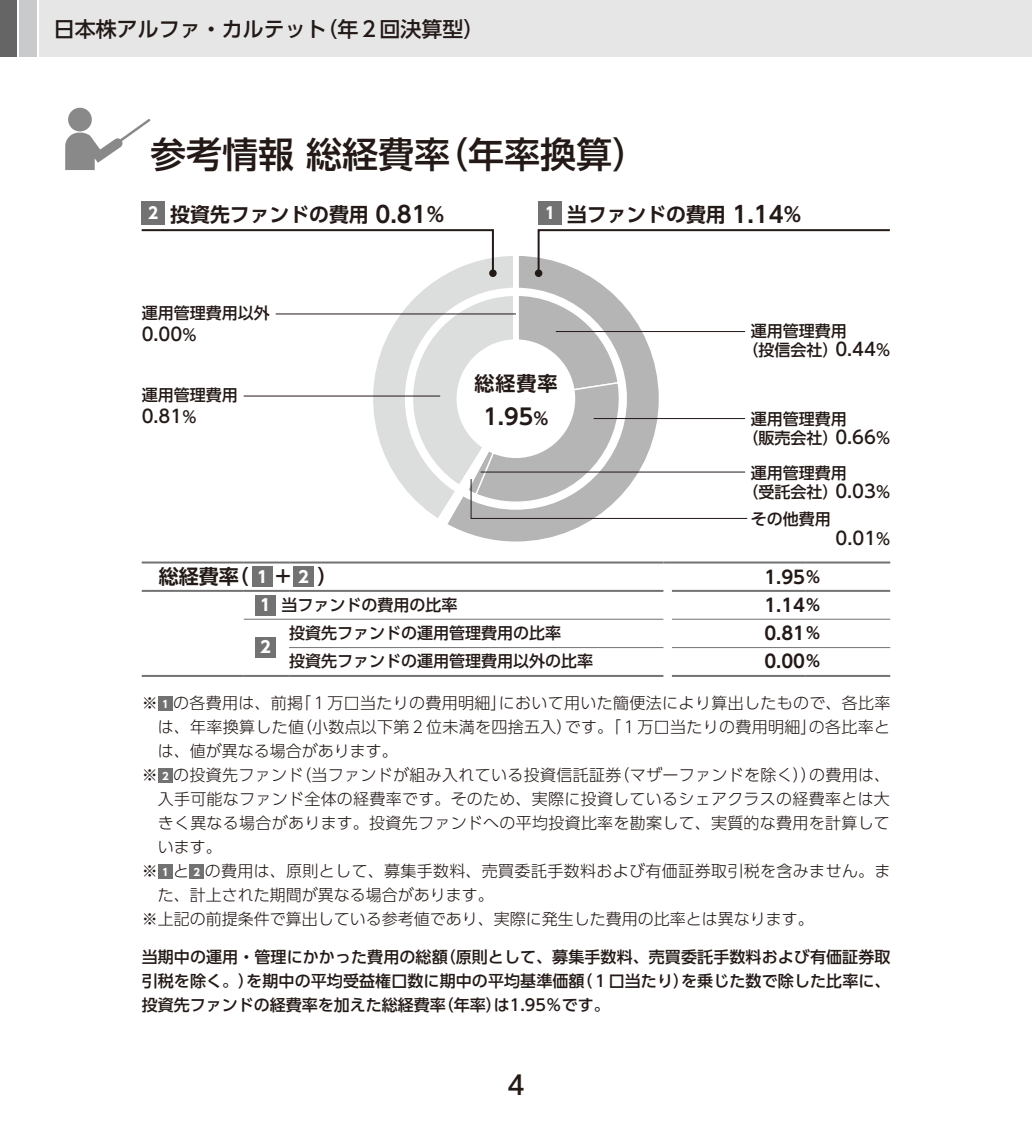
<style>
.page{position:relative;width:1032px;height:1134px;background:#fff}
.page>*{position:absolute;margin:0;border:0;box-sizing:border-box;transform-origin:0 0}
.t1{font:500 36px "UD Shin Go Pro";color:#231916}
.t2{font:500 26px "UD Shin Go Pro";color:#231916}
.t3{font:700 22px "UD Shin Go Pro De";color:#231916}
.t4{font:500 21px "UD Shin Go Pro";color:#231916}
.t5{font:700 20px "UD Shin Go Pro De";letter-spacing:.025em;color:#231916}
.t6{font:700 19.8px "UD Shin Go Pro De";color:#231916}
.t7{font:700 18px "UD Shin Go Pro De";color:#231916}
.t8{font:500 18px "UD Shin Go Pro";color:#231916}
.t9{font:300 16px "UD Shin Go Pro";letter-spacing:.02em;color:#231916}
.t10{font:500 16px/19.2px "UD Shin Go Pro";color:#231916}
.t11{font:300 16px "UD Shin Go Pro";color:#231916}
.t12{font:700 16px "UD Shin Go Pro";color:#fff}
.s1{font-size:22.6px}
.s2{font-size:16px}
.s3{font-size:17px}
.s4{font-size:18px}
.s5{font-family:"UD Shin Go Pro";font-size:16px;color:#fff}
.s6{font-weight:700;color:#fff}
.s7{font-weight:700;font-size:10px;color:#fff}
</style>
<div class="page">
<div style="left:40px;top:0;width:992px;height:57px;background:#e6e6e7"></div>
<div style="left:20px;top:0;width:17px;height:57px;background:#c9cacb"></div>
<div style="left:0;top:0;width:17px;height:57px;background:#666565"></div>
<div style="left:68px;top:108px;width:24px;height:23px;background:#898989;border-radius:50%"></div>
<svg style="left:65px;top:119px;width:85px;height:51px"></svg>
<div style="left:158px;top:697px;width:15px;height:14px;background:#727272"></div>
<div style="left:158px;top:769px;width:15px;height:14px;background:#727272"></div>
<div style="left:158px;top:865px;width:15px;height:14px;background:#727272"></div>
<div style="left:190px;top:865px;width:14px;height:14px;background:#727272"></div>
<hr style="left:142px;top:561px;width:102px;height:2px;background:#727272">
<hr style="left:244px;top:561px;width:45px;height:2px;background:#727272">
<hr style="left:289px;top:561px;width:374px;height:2px;background:#727272">
<svg style="left:663px;top:561px;width:9px;height:2px"></svg>
<hr style="left:672px;top:561px;width:133px;height:2px;background:#727272">
<hr style="left:805px;top:561px;width:85px;height:2px;background:#727272">
<hr style="left:142px;top:590px;width:102px;height:2px;background:#727272">
<hr style="left:244px;top:590px;width:45px;height:2px;background:#727272">
<hr style="left:289px;top:590px;width:374px;height:2px;background:#727272">
<hr style="left:672px;top:590px;width:133px;height:2px;background:#727272">
<hr style="left:805px;top:590px;width:85px;height:2px;background:#727272">
<hr style="left:142px;top:675px;width:102px;height:2px;background:#727272">
<hr style="left:244px;top:675px;width:45px;height:2px;background:#727272">
<hr style="left:289px;top:675px;width:374px;height:2px;background:#727272">
<hr style="left:672px;top:675px;width:133px;height:2px;background:#727272">
<hr style="left:805px;top:675px;width:85px;height:2px;background:#727272">
<hr style="left:244px;top:619px;width:45px;height:1px;background:#727272">
<hr style="left:289px;top:619px;width:374px;height:1px;background:#727272">
<hr style="left:289px;top:647px;width:374px;height:1px;background:#727272">
<hr style="left:672px;top:619px;width:133px;height:1px;background:#727272">
<hr style="left:805px;top:619px;width:85px;height:1px;background:#727272">
<hr style="left:672px;top:647px;width:133px;height:1px;background:#727272">
<hr style="left:805px;top:647px;width:85px;height:1px;background:#727272">
<div style="left:252px;top:566px;width:21px;height:21px;background:#727272"></div>
<div style="left:293px;top:566px;width:21px;height:21px;background:#727272"></div>
<div style="left:255px;top:595px;width:21px;height:21px;background:#727272"></div>
<div style="left:255px;top:637px;width:21px;height:21px;background:#727272"></div>
<svg style="left:463px;top:531px;width:106px;height:11px"></svg>
<div style="left:142px;top:202px;width:23px;height:23px;background:#727272"></div>
<div style="left:538px;top:202px;width:24px;height:23px;background:#727272"></div>
<svg style="left:142px;top:229px;width:748px;height:302px"></svg>
<h3 class="t4" style="left:54px;top:12px;width:432px">日本株アルファ・カルテット（年２回決算型）</h3>
<h1 class="t1" style="left:150px;top:125px;width:499px">参考情報 総経費率（年率換算）</h1>
<p class="t6" style="left:148px;top:199px;width:298px"><sup>2</sup> 投資先ファンドの費用 <span class="s1">0.81</span>%</p>
<p class="t6" style="left:545px;top:199px;width:258px"><sup>1</sup> 当ファンドの費用 <span class="s1">1.14</span>%</p>
<p class="t10" style="left:142px;top:303px;width:129px">運用管理費用以外</p>
<p class="t8" style="left:142px;top:319px;width:56px">0.00<span class="s2">%</span></p>
<p class="t10" style="left:142px;top:385px;width:97px">運用管理費用</p>
<p class="t8" style="left:142px;top:402px;width:56px">0.81<span class="s2">%</span></p>
<p class="t5" style="left:474px;top:367px;width:84px">総経費率</p>
<h3 class="t3" style="left:483px;top:399px;width:66px">1.95<span class="s3">%</span></h3>
<p class="t10" style="left:742px;top:321px;width:149px;text-indent:8px">運用管理費用<br>（投信会社）<span class="s4">0.44</span>%</p>
<p class="t10" style="left:742px;top:408px;width:149px;text-indent:8px">運用管理費用<br>（販売会社）<span class="s4">0.66</span>%</p>
<p class="t10" style="left:742px;top:463px;width:149px;text-indent:8px">運用管理費用<br>（受託会社）<span class="s4">0.03</span>%</p>
<p class="t10" style="left:751px;top:509px;width:82px">その他費用</p>
<p class="t8" style="left:835px;top:523px;width:56px">0.01<span class="s2">%</span></p>
<p class="t5" style="left:159px;top:560px;width:180px">総経費率（ <span class="s5">１</span>＋<span class="s5">２</span> ）</p>
<p class="t7" style="left:764px;top:562px;width:58px">1.95<span class="s2">％</span></p>
<p class="t10" style="left:258px;top:595px;width:201px"><span class="s6">１</span> 当ファンドの費用の比率</p>
<p class="t7" style="left:764px;top:591px;width:58px">1.14<span class="s2">％</span></p>
<p class="t12" style="left:258px;top:634px;width:17px">２</p>
<p class="t10" style="left:289px;top:623px;width:273px">投資先ファンドの運用管理費用の比率</p>
<p class="t7" style="left:764px;top:619px;width:58px">0.81<span class="s2">％</span></p>
<p class="t10" style="left:289px;top:651px;width:305px">投資先ファンドの運用管理費用以外の比率</p>
<p class="t7" style="left:764px;top:647px;width:58px">0.00<span class="s2">％</span></p>
<p class="t9" style="left:142px;top:690px;width:750px">※ <span class="s7">１</span>の各費用は、前掲「１万口当たりの費用明細」において用いた簡便法により算出したもので、各比率</p>
<p class="t9" style="left:158px;top:714px;width:734px">は、年率換算した値（小数点以下第２位未満を四捨五入）です。「１万口当たりの費用明細」の各比率と</p>
<p class="t11" style="left:158px;top:738px;width:241px">は、値が異なる場合があります。</p>
<p class="t9" style="left:142px;top:762px;width:750px">※ <span class="s7">２</span>の投資先ファンド（当ファンドが組み入れている投資信託証券（マザーファンドを除く））の費用は、</p>
<p class="t9" style="left:158px;top:786px;width:734px">入手可能なファンド全体の経費率です。そのため、実際に投資しているシェアクラスの経費率とは大</p>
<p class="t9" style="left:158px;top:810px;width:734px">きく異なる場合があります。投資先ファンドへの平均投資比率を勘案して、実質的な費用を計算して</p>
<p class="t9" style="left:158px;top:834px;width:65px">います。</p>
<p class="t9" style="left:142px;top:858px;width:750px">※ <span class="s7">１</span>と<span class="s7">２</span>の費用は、原則として、募集手数料、売買委託手数料および有価証券取引税を含みません。ま</p>
<p class="t11" style="left:158px;top:882px;width:337px">た、計上された期間が異なる場合があります。</p>
<p class="t11" style="left:142px;top:906px;width:673px">※上記の前提条件で算出している参考値であり、実際に発生した費用の比率とは異なります。</p>
<p class="t10" style="left:142px;top:944px;width:750px;line-height:24px;text-align:justify">当期中の運用・管理にかかった費用の総額（原則として、募集手数料、売買委託手数料および有価証券取引税を除く。）を期中の平均受益権口数に期中の平均基準価額（１口当たり）を乗じた数で除した比率に、投資先ファンドの経費率を加えた総経費率（年率）は1.95％です。</p>
<h2 class="t2" style="left:507px;top:1063px;width:19px">4</h2>
</div>
